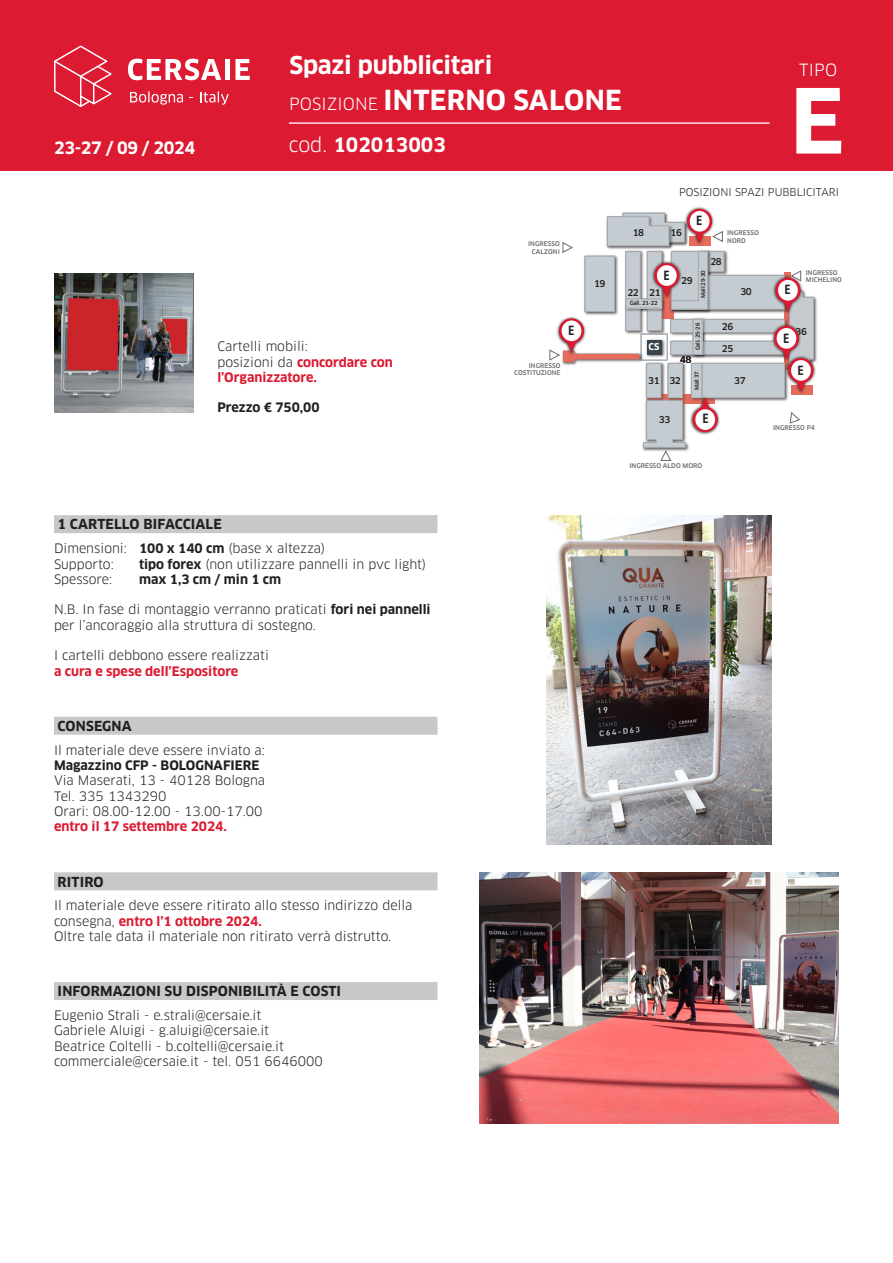
<style>
.page{position:relative;width:893px;height:1263px;background:#fff}
.page>*{position:absolute;margin:0;border:0;box-sizing:border-box;transform-origin:0 0}
.t1{font:700 87.45px "Clan OT";color:#fff}
.t2{font:700 27px "Clan OT";letter-spacing:.01em;color:#fff}
.t3{font:700 24px "Clan OT";letter-spacing:-.01em;color:#fff}
.t4{font:700 19.5px "Clan OT";color:#fff}
.t5{font:700 16.65px "Clan OT";letter-spacing:-.02em;color:#fff}
.t6{font:16.5px "Clan OT";color:#fff}
.Banda_consegna_mater{font:700 13.5px "Clan OT";letter-spacing:.01em;color:#231f20}
.Testo{font:12.75px/15.3px "Clan OT";color:#231f20}
.Testo-2{font:700 12.75px/15.3px "Clan OT";color:#dc1a32}
.Testo-3{font:700 12.75px "Clan OT";color:#231f20}
.t7{font:10.5px "Clan OT";color:#231f20}
.t8{font:700 9.3px "Clan OT";color:#fff}
.t9{font:500 9.15px "Clan OT";letter-spacing:-.04em;color:#231f20}
.t10{font:500 6.3px "Clan OT";letter-spacing:.01em;color:#6c6d70}
.t11{font:500 5.4px "Clan OT";letter-spacing:-.03em;color:#231f20}
.s1{font-weight:400;font-size:16.5px}
.s2{font-weight:400}
.s3{font-weight:400;color:#231f20}
.s4{font-weight:700}
.s5{font-weight:700;color:#dc1a32}
</style>
<div class="page">
<div style="left:0;top:0;width:893px;height:170px;background:#dc1a32"></div>
<hr style="left:289px;top:122px;width:481px;height:2px;background:#fff">
<svg style="left:54px;top:46px;width:58px;height:61px"></svg>
<svg style="left:128px;top:59px;width:93px;height:21px"></svg>
<div style="left:225px;top:59px;width:5px;height:21px;background:#fff"></div>
<svg style="left:235px;top:59px;width:15px;height:21px"></svg>
<svg style="left:130px;top:91px;width:53px;height:14px"></svg>
<svg style="left:200px;top:91px;width:29px;height:14px"></svg>
<div style="left:54px;top:515px;width:383px;height:18px;background:#c7c8ca"></div>
<div style="left:54px;top:717px;width:383px;height:18px;background:#c7c8ca"></div>
<div style="left:54px;top:872px;width:383px;height:18px;background:#c7c8ca"></div>
<div style="left:54px;top:982px;width:383px;height:18px;background:#c7c8ca"></div>
<img style="left:54px;top:273px;width:139px;height:139px">
<img style="left:642px;top:403px;width:47px;height:48px">
<img style="left:814px;top:296px;width:3px;height:66px">
<img style="left:645px;top:392px;width:46px;height:11px">
<div style="left:646px;top:363px;width:15px;height:35px;background:#c4ccd1"></div>
<div style="left:646px;top:363px;width:15px;height:35px;border:1px solid #a8a9ad"></div>
<div style="left:668px;top:363px;width:15px;height:35px;background:#c4ccd1"></div>
<div style="left:668px;top:363px;width:15px;height:35px;border:1px solid #a8a9ad"></div>
<div style="left:691px;top:363px;width:11px;height:35px;background:#c4ccd1"></div>
<div style="left:691px;top:363px;width:11px;height:35px;border:1px solid #a8a9ad"></div>
<img style="left:700px;top:392px;width:88px;height:9px">
<div style="left:702px;top:363px;width:83px;height:35px;background:#c4ccd1"></div>
<div style="left:702px;top:363px;width:83px;height:35px;border:1px solid #a8a9ad"></div>
<svg style="left:643px;top:399px;width:43px;height:62px"></svg>
<svg style="left:789px;top:412px;width:11px;height:12px"></svg>
<div style="left:689px;top:395px;width:31px;height:40px;background:#231f20;opacity:.95"></div>
<div style="left:785px;top:355px;width:31px;height:40px;background:#231f20;opacity:.95"></div>
<div style="left:684px;top:206px;width:31px;height:40px;background:#231f20;opacity:.95"></div>
<img style="left:547px;top:515px;width:224px;height:329px">
<img style="left:479px;top:872px;width:360px;height:251px">
<svg style="left:693px;top:398px;width:25px;height:34px"></svg>
<svg style="left:549px;top:209px;width:265px;height:183px"></svg>
<h3 class="t5" style="left:54px;top:138px;width:143px">23-27 / 09 / 2024</h3>
<h3 class="t3" style="left:289px;top:52px;width:204px">Spazi pubblicitari</h3>
<p class="t6" style="left:799px;top:60px;width:39px">TIPO</p>
<p class="t2" style="left:289px;top:85px;width:334px"><span class="s1">POSIZIONE</span> INTERNO SALONE</p>
<p class="t4" style="left:289px;top:134px;width:158px"><span class="s2">cod.</span> 102013003</p>
<p class="t1" style="left:790px;top:71px;width:56px">E</p>
<p class="t10" style="left:528px;top:240px;width:33px">INGRESSO</p>
<p class="t10" style="left:532px;top:248px;width:29px">CALZONI</p>
<p class="t7" style="left:679px;top:186px;width:161px">POSIZIONI SPAZI PUBBLICITARI</p>
<p class="t9" style="left:633px;top:228px;width:13px">18</p>
<p class="t9" style="left:670px;top:228px;width:13px">16</p>
<p class="t10" style="left:727px;top:229px;width:33px">INGRESSO</p>
<p class="t10" style="left:727px;top:237px;width:20px">NORD</p>
<p class="t9" style="left:710px;top:257px;width:13px">28</p>
<p class="Testo-2" style="left:217px;top:339px;width:177px"><span class="s3">Cartelli mobili:<br>posizioni da</span> concordare con l’Organizzatore.</p>
<p class="Testo-3" style="left:217px;top:400px;width:104px">Prezzo € 750,00</p>
<p class="t10" style="left:529px;top:362px;width:33px">INGRESSO</p>
<p class="t10" style="left:514px;top:369px;width:48px">COSTITUZIONE</p>
<p class="t9" style="left:594px;top:279px;width:13px">19</p>
<p class="t9" style="left:627px;top:287px;width:35px">22 21</p>
<p class="t11" style="left:630px;top:300px;width:29px">Gall. 21-22</p>
<p class="t9" style="left:681px;top:275px;width:13px">29</p>
<p class="t11" style="left:700px;top:298px;width:29px;rotate:-90deg">Mall 29-30</p>
<p class="t9" style="left:740px;top:287px;width:13px">30</p>
<p class="t9" style="left:722px;top:321px;width:13px">26</p>
<p class="t11" style="left:694px;top:350px;width:29px;rotate:-90deg">Gall. 25-26</p>
<p class="t11" style="left:694px;top:390px;width:21px;rotate:-90deg">Mall 37</p>
<p class="t8" style="left:649px;top:341px;width:12px">CS</p>
<p class="t9" style="left:722px;top:343px;width:13px">25</p>
<p class="t9" style="left:680px;top:355px;width:13px">48</p>
<p class="t9" style="left:648px;top:375px;width:34px">31 32</p>
<p class="t9" style="left:734px;top:375px;width:13px">37</p>
<p class="t9" style="left:659px;top:414px;width:13px">33</p>
<p class="t10" style="left:629px;top:462px;width:74px">INGRESSO ALDO MORO</p>
<p class="t10" style="left:806px;top:269px;width:33px">INGRESSO</p>
<p class="t10" style="left:806px;top:276px;width:38px">MICHELINO</p>
<p class="t9" style="left:796px;top:326px;width:13px">36</p>
<p class="t10" style="left:773px;top:424px;width:43px">INGRESSO P4</p>
<p class="Banda_consegna_mater" style="left:58px;top:517px;width:166px">1 CARTELLO BIFACCIALE</p>
<p class="Testo" style="left:54px;top:541px;width:273px">Dimensioni: <span class="s4">100 x 140 cm</span> (base x altezza)<br>Supporto:</p>
<p class="Testo" style="left:139px;top:556px;width:289px"><span class="s4">tipo forex</span> (non utilizzare pannelli in pvc light)</p>
<p class="Testo" style="left:54px;top:571px;width:60px">Spessore:</p>
<p class="Testo-3" style="left:139px;top:572px;width:144px">max 1,3 cm / min 1 cm</p>
<p class="Testo" style="left:54px;top:602px;width:378px">N.B. In fase di montaggio verranno praticati <span class="s4">fori nei pannelli </span>per l’ancoraggio alla struttura di sostegno.</p>
<p class="Testo" style="left:54px;top:648px;width:216px">I cartelli debbono essere realizzati <span class="s5">a cura e spese dell’Espositore</span></p>
<p class="Banda_consegna_mater" style="left:58px;top:718px;width:76px">CONSEGNA</p>
<p class="Testo" style="left:54px;top:742px;width:213px">Il materiale deve essere inviato a:<br><span class="s4">Magazzino CFP - BOLOGNAFIERE<br></span>Via Maserati, 13 - 40128 Bologna<br>Tel. 335 1343290</p>
<p class="Testo" style="left:54px;top:804px;width:210px">Orari: 08.00-12.00 - 13.00-17.00 <span class="s5">entro il 17 settembre 2024.</span></p>
<p class="Banda_consegna_mater" style="left:58px;top:874px;width:48px">RITIRO</p>
<p class="Testo" style="left:54px;top:898px;width:360px">Il materiale deve essere ritirato allo stesso indirizzo della consegna, <span class="s5">entro l’1 ottobre 2024.<br></span>Oltre tale data il materiale non ritirato verrà distrutto.</p>
<p class="Banda_consegna_mater" style="left:58px;top:983px;width:285px">INFORMAZIONI SU DISPONIBILITÀ E COSTI</p>
<p class="Testo" style="left:54px;top:1008px;width:209px">Eugenio Strali - e.strali@cersaie.it</p>
<p class="Testo" style="left:54px;top:1023px;width:232px">Gabriele Aluigi - g.aluigi@cersaie.it<br>Beatrice Coltelli - b.coltelli@cersaie.it</p>
<p class="Testo" style="left:54px;top:1054px;width:270px">commerciale@cersaie.it - tel. 051 6646000</p>
</div>
